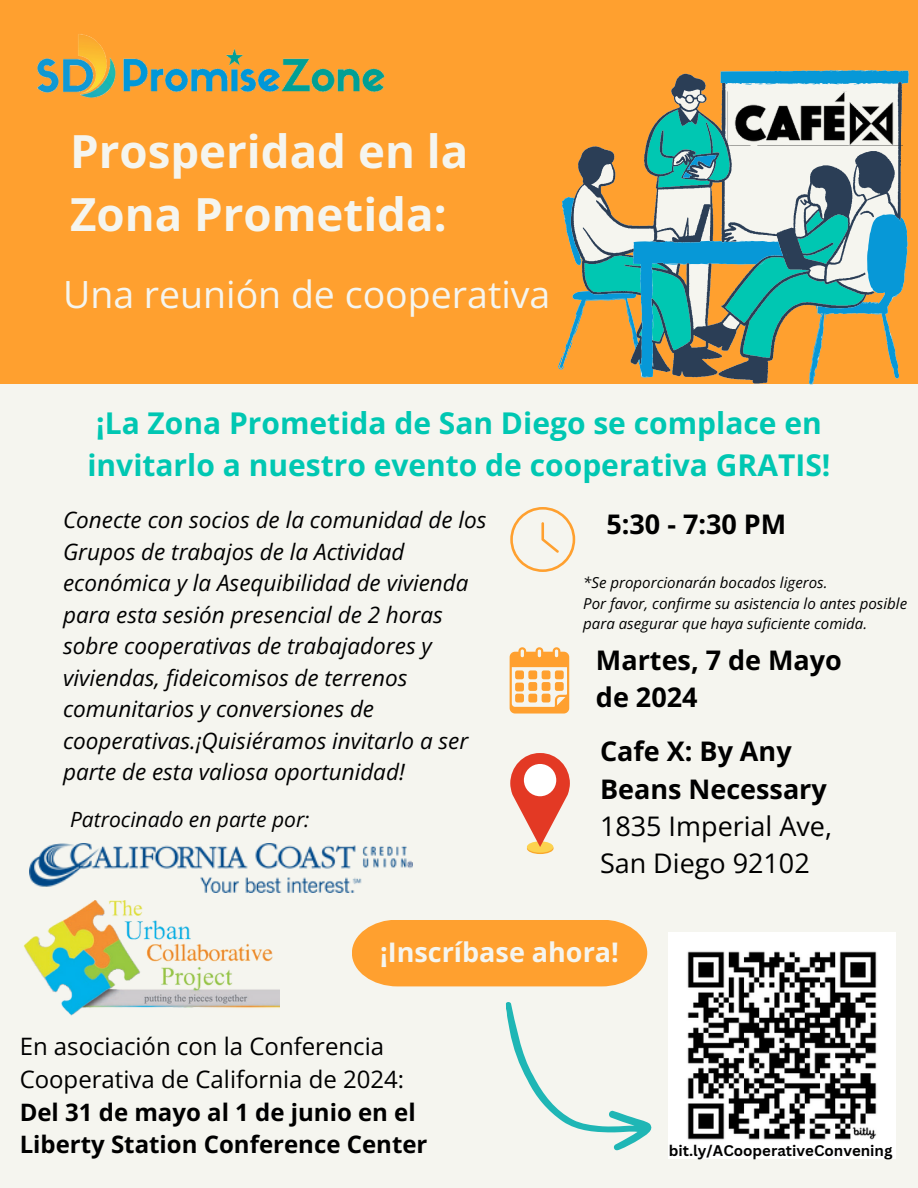
<style>
.page{position:relative;width:918px;height:1188px;background:#ffa02f}
.page>*{position:absolute;margin:0;border:0;box-sizing:border-box;transform-origin:0 0}
.t1{font:700 45.6px/63px "Open Sans";color:#f5f5ef}
.t2{font:37.5px "Open Sans";color:#f5f5ef}
.t3{font:700 30px/41.7px "Open Sans";color:#00c7b2}
.t4{font:27px/37.2px "Open Sans";color:#000}
.t5{font:700 27px/37.2px "Open Sans";color:#000}
.t6{font:700 27px "Open Sans";color:#f5f5ef}
.t7{font:24px/32.7px "Open Sans";color:#000}
.t8{font:italic 22.5px/31.5px "Open Sans";color:#000}
.t9{font:italic 21px "Open Sans";color:#000}
.t10{font:italic 15px/20.5px "Open Sans";color:#000}
.t11{font:700 15px "Canva Sans";color:#000}
.s1{font-weight:700}
</style>
<div class="page">
<div style="left:0;top:385px;width:918px;height:803px;background:#f5f5ef"></div>
<img style="left:37px;top:34px;width:348px;height:64px">
<svg style="left:558px;top:70px;width:351px;height:315px"></svg>
<svg style="left:510px;top:507px;width:65px;height:65px"></svg>
<svg style="left:510px;top:647px;width:59px;height:67px"></svg>
<svg style="left:527px;top:843px;width:27px;height:11px"></svg>
<div style="left:527px;top:841px;width:26px;height:12px;background:#fcd24f;border-radius:50%"></div>
<svg style="left:510px;top:753px;width:60px;height:94px"></svg>
<div style="left:524px;top:764px;width:32px;height:32px;background:#fff;border-radius:50%"></div>
<img style="left:30px;top:843px;width:382px;height:50px">
<img style="left:727px;top:92px;width:176px;height:54px">
<img style="left:23px;top:901px;width:257px;height:115px">
<img style="left:669px;top:932px;width:226px;height:226px">
<svg style="left:352px;top:920px;width:300px;height:231px"></svg>
<p class="t1" style="left:70px;top:119px;width:400px">Prosperidad en la<br>Zona Prometida:</p>
<h4 class="t2" style="left:63px;top:268px;width:489px">Una reunión de cooperativa</h4>
<h6 class="t3" style="left:87px;top:402px;width:745px">¡La Zona Prometida de San Diego se complace en invitarlo a nuestro evento de cooperativa GRATIS!</h6>
<p class="t5" style="left:606px;top:505px;width:181px">5:30 - 7:30 PM</p>
<p class="t8" style="left:63px;top:504px;width:425px">Conecte con socios de la comunidad de los Grupos de trabajos de la Actividad económica y la Asequibilidad de vivienda para esta sesión presencial de 2 horas sobre cooperativas de trabajadores y viviendas, fideicomisos de terrenos comunitarios y conversiones de cooperativas.¡Quisiéramos invitarlo a ser parte de esta valiosa oportunidad!</p>
<p class="t10" style="left:583px;top:572px;width:246px">*Se proporcionarán bocados ligeros.</p>
<p class="t10" style="left:583px;top:592px;width:326px">Por favor, confirme su asistencia lo antes posible para asegurar que haya suficiente comida.</p>
<h3 class="t5" style="left:596px;top:641px;width:247px">Martes, 7 de Mayo de 2024</h3>
<p class="t4" style="left:600px;top:732px;width:234px"><span class="s1">Cafe X: By Any<br>Beans Necessary<br></span>1835 Imperial Ave,<br>San Diego 92102</p>
<p class="t9" style="left:70px;top:804px;width:241px">Patrocinado en parte por:</p>
<h5 class="t6" style="left:380px;top:934px;width:240px">¡Inscríbase ahora!</h5>
<h4 class="t7" style="left:20px;top:1030px;width:409px">En asociación con la Conferencia Cooperativa de California de 2024:<br><span class="s1">Del 31 de mayo al 1 de junio en el Liberty Station Conference Center</span></h4>
<p class="t11" style="left:669px;top:1140px;width:225px">bit.ly/ACooperativeConvening</p>
</div>
